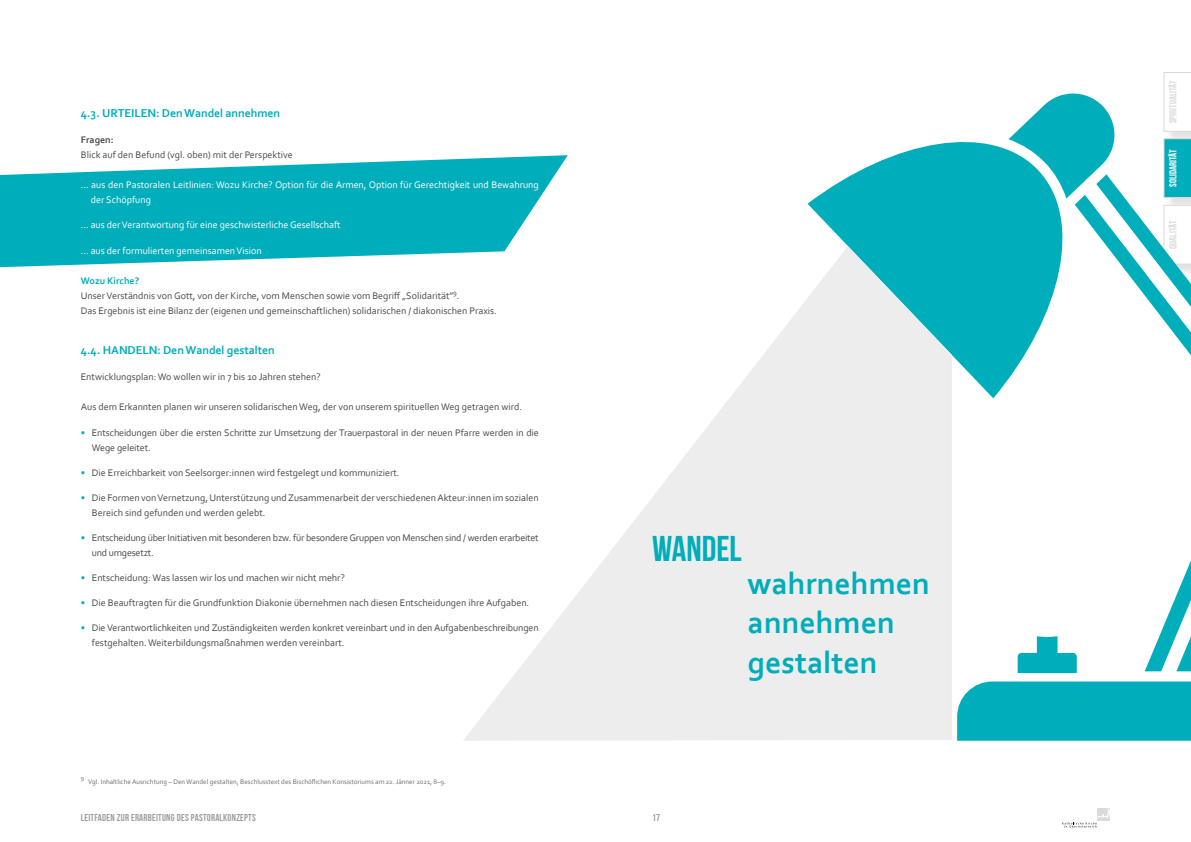
<style>
.page{position:relative;width:1191px;height:842px;background:#fff}
.page>*{position:absolute;margin:0;border:0;box-sizing:border-box;transform-origin:0 0}
.t1{font:700 35.8px "Bebas Neue";color:#00adba}
.t2{font:700 31.9px/39.8px "Corbel";color:#00adba}
.t3{font:700 12px "Corbel";letter-spacing:-.01em;color:#00adba}
.t4{font:10px/15px "Corbel";color:#4a4a49}
.t5{font:10px/15px "Corbel";color:#fff}
.t6{font:10px/15px "Corbel";letter-spacing:-.02em;color:#4a4a49}
.t7{font:10px "Bebas Neue";letter-spacing:.025em;color:#9d9d9c}
.t8{font:10px "Bebas Neue";color:#dadada}
.t9{font:10px "Bebas Neue";color:#fff}
.t10{font:700 10px "Corbel";color:#4a4a49}
.t11{font:7px "Corbel";color:#706f6f}
.t12{font:6.4px "Corbel";color:#706f6f}
.s1{font-weight:700;color:#00adba}
.s2{color:#00adba}
</style>
<div class="page">
<svg style="left:1062px;top:808px;width:48px;height:19px"></svg>
<svg style="left:0;top:155px;width:568px;height:113px;fill:#00adba"></svg>
<svg style="left:1145px;top:560px;width:46px;height:111px"></svg>
<div style="left:957px;top:681px;width:234px;height:60px;background:#00adba"></div>
<svg style="left:1017px;top:636px;width:59px;height:37px"></svg>
<svg style="left:807px;top:142px;width:201px;height:256px;fill:#00adba"></svg>
<svg style="left:1008px;top:72px;width:183px;height:308px"></svg>
<svg style="left:463px;top:246px;width:488px;height:495px;fill:#ededed"></svg>
<p class="t3" style="left:81px;top:105px;width:201px">4.3. URTEILEN: Den Wandel annehmen</p>
<p class="t10" style="left:81px;top:133px;width:34px">Fragen:</p>
<p class="t4" style="left:81px;top:146px;width:214px">Blick auf den Befund (vgl. oben) mit der Perspektive</p>
<p class="t5" style="left:91px;top:176px;width:449px;text-indent:-10px">… aus den Pastoralen Leitlinien: Wozu Kirche? Option für die Armen, Option für Gerechtigkeit und Bewahrung der Schöpfung</p>
<p class="t5" style="left:81px;top:216px;width:261px">… aus der Verantwortung für eine geschwisterliche Gesellschaft</p>
<p class="t5" style="left:81px;top:242px;width:183px">… aus der formulierten gemeinsamen Vision</p>
<p class="t4" style="left:81px;top:272px;width:417px"><span class="s1">Wozu Kirche?<br></span>Unser Verständnis von Gott, von der Kirche, vom Menschen sowie vom Begriff „Solidarität”<sup>9</sup>.<br>Das Ergebnis ist eine Bilanz der (eigenen und gemeinschaftlichen) solidarischen / diakonischen Praxis.</p>
<p class="t3" style="left:81px;top:342px;width:196px">4.4. HANDELN: Den Wandel gestalten</p>
<p class="t4" style="left:81px;top:368px;width:241px">Entwicklungsplan: Wo wollen wir in 7 bis 10 Jahren stehen?</p>
<p class="t4" style="left:81px;top:398px;width:443px">Aus dem Erkannten planen wir unseren solidarischen Weg, der von unserem spirituellen Weg getragen wird.</p>
<p class="t4" style="left:92px;top:424px;width:448px;text-indent:-11px"><span class="s2">•</span> Entscheidungen über die ersten Schritte zur Umsetzung der Trauerpastoral in der neuen Pfarre werden in die<br>Wege geleitet.</p>
<p class="t4" style="left:81px;top:464px;width:320px"><span class="s2">•</span> Die Erreichbarkeit von Seelsorger:innen wird festgelegt und kommuniziert.</p>
<p class="t4" style="left:92px;top:489px;width:448px;text-indent:-11px"><span class="s2">•</span> Die Formen von Vernetzung, Unterstützung und Zusammenarbeit der verschiedenen Akteur:innen im sozialen<br>Bereich sind gefunden und werden gelebt.</p>
<p class="t6" style="left:92px;top:529px;width:448px;text-indent:-11px"><span class="s2">•</span> Entscheidung über Initiativen mit besonderen bzw. für besondere Gruppen von Menschen sind / werden erarbeitet und umgesetzt.</p>
<p class="t4" style="left:81px;top:569px;width:266px"><span class="s2">•</span> Entscheidung: Was lassen wir los und machen wir nicht mehr?</p>
<p class="t4" style="left:81px;top:594px;width:450px"><span class="s2">•</span> Die Beauftragten für die Grundfunktion Diakonie übernehmen nach diesen Entscheidungen ihre Aufgaben.</p>
<p class="t4" style="left:92px;top:619px;width:448px;text-indent:-11px"><span class="s2">•</span> Die Verantwortlichkeiten und Zuständigkeiten werden konkret vereinbart und in den Aufgabenbeschreibungen festgehalten. Weiterbildungsmaßnahmen werden vereinbart.</p>
<p class="t12" style="left:81px;top:774px;width:5px">9</p>
<p class="t11" style="left:88px;top:777px;width:359px">Vgl. Inhaltliche Ausrichtung – Den Wandel gestalten, Beschlusstext des Bischöflichen Konsistoriums am 22. Jänner 2021, 8–9.</p>
<p class="t7" style="left:81px;top:812px;width:176px">LEITFADEN ZUR ERARBEITUNG DES PASTORALKONZEPTS</p>
<h1 class="t1" style="left:652px;top:529px;width:91px">WANDEL</h1>
<p class="t7" style="left:652px;top:812px;width:9px">17</p>
<h2 class="t2" style="left:747px;top:562px;width:184px">wahrnehmen annehmen gestalten</h2>
<p class="t8" style="left:1167px;top:123px;width:44px;rotate:-90deg">Spiritualität</p>
<p class="t9" style="left:1167px;top:187px;width:39px;rotate:-90deg">Solidarität</p>
<p class="t8" style="left:1167px;top:249px;width:29px;rotate:-90deg">Qualität</p>
</div>
